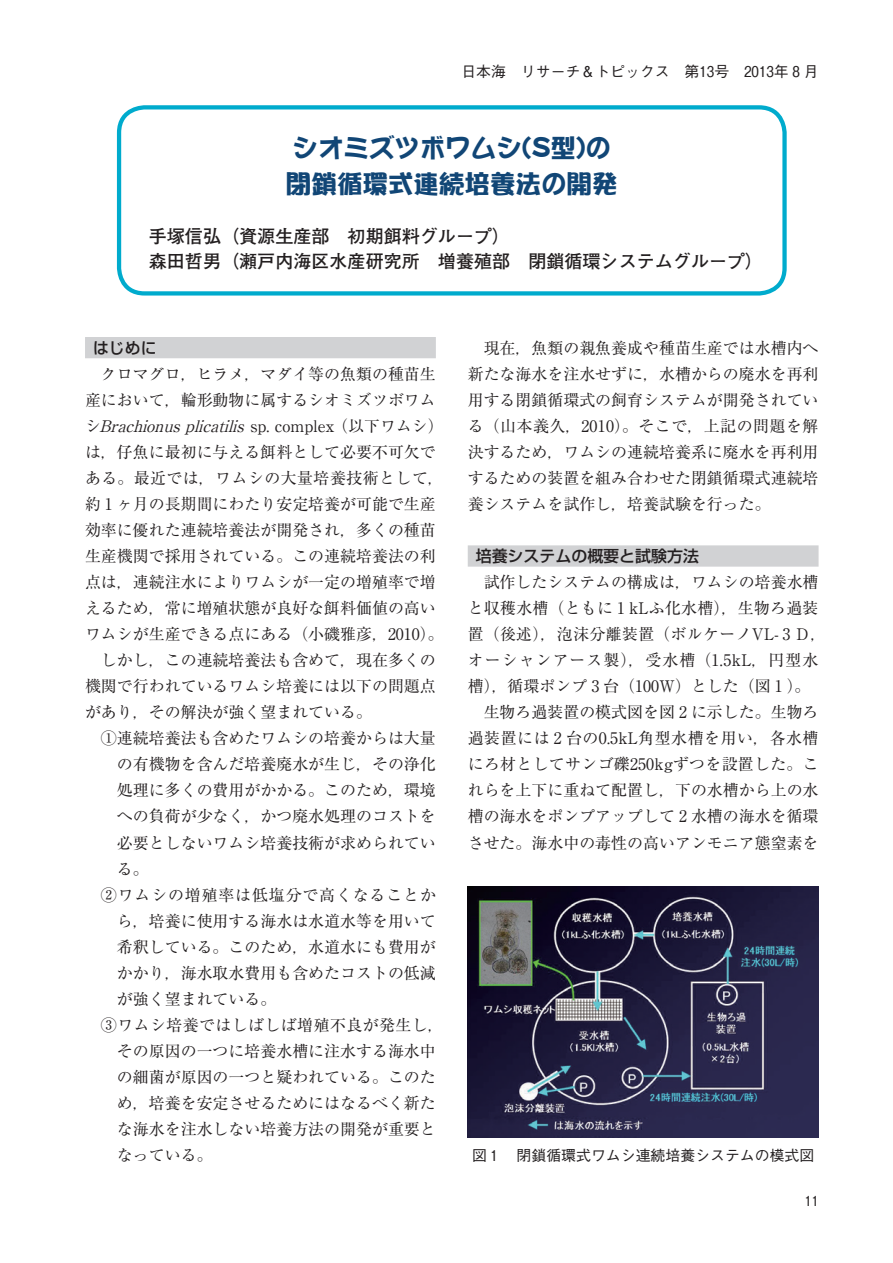
<style>
.page{position:relative;width:893px;height:1263px;background:#fff}
.page>*{position:absolute;margin:0;border:0;box-sizing:border-box;transform-origin:0 0}
.t1{font:25.5px/36.2px "DFPPOP1 CID W12";color:#114676}
.t2{font:700 18px/24.8px "Futo Go B101 Pr 6";color:#231f20}
.t3{font:15.9px/26.1px "Ryumin Pr 6";color:#231f20;text-align:justify}
.t4{font:italic 15.9px "Ryumin Pr 6";color:#231f20}
.t5{font:15.9px "Ryumin Pr 6";letter-spacing:.03em;color:#231f20}
.t6{font:15.9px "Ryumin Pr 6";letter-spacing:.025em;color:#231f20}
.t7{font:15.9px "Ryumin Pr 6";letter-spacing:.055em;color:#231f20}
.t8{font:500 15.9px "Shin Go Pr 6";color:#231f20}
.t9{font:500 14.85px "Gothic BBB Pr 6";color:#231f20}
.t10{font:500 13.8px "Gothic BBB Pr 6";color:#231f20}
.s1{font-style:normal}
</style>
<div class="page">
<div style="left:468px;top:545px;width:351px;height:22px;background:#d1d2d4"></div>
<div style="left:117px;top:105px;width:670px;height:191px;border:4px solid #00abcd;border-radius:26px"></div>
<div style="left:85px;top:337px;width:351px;height:21px;background:#d1d2d4"></div>
<img style="left:468px;top:887px;width:351px;height:250px">
<p class="t9" style="left:461px;top:59px;width:359px">日本海　リサーチ＆トピックス　第13号　２０１3年 8 月</p>
<h1 class="t1" style="left:286px;top:129px;width:333px">シオミズツボワムシ(S型)の閉鎖循環式連続培養法の開発</h1>
<p class="t2" style="left:149px;top:223px;width:616px">手塚信弘（資源生産部　初期餌料グループ）<br>森田哲男（瀬戸内海区水産研究所　増養殖部　閉鎖循環システムグループ）</p>
<p class="t3" style="left:468px;top:334px;width:352px;text-indent:16px">現在，魚類の親魚養成や種苗生産では水槽内へ新たな海水を注水せずに，水槽からの廃水を再利用する閉鎖循環式の飼育システムが開発されている（山本義久，2010）。そこで，上記の問題を解決するため，ワムシの連続培養系に廃水を再利用するための装置を組み合わせた閉鎖循環式連続培養システムを試作し，培養試験を行った。</p>
<p class="t8" style="left:476px;top:543px;width:225px">培養システムの概要と試験方法</p>
<p class="t3" style="left:468px;top:568px;width:360px;text-align:left;text-indent:16px">試作したシステムの構成は，ワムシの培養水槽と収穫水槽（ともに 1 kLふ化水槽），生物ろ過装置（後述），泡沫分離装置（ボルケーノVL- 3 Ｄ，オーシャンアース製），受水槽（1.5kL，円型水槽），循環ポンプ 3 台（100Ｗ）とした（図 1 ）。</p>
<p class="t3" style="left:468px;top:698px;width:352px;text-indent:16px">生物ろ過装置の模式図を図 2 に示した。生物ろ過装置には 2 台の0.5kL角型水槽を用い，各水槽にろ材としてサンゴ礫250kgずつを設置した。これらを上下に重ねて配置し，下の水槽から上の水槽の海水をポンプアップして２水槽の海水を循環させた。海水中の毒性の高いアンモニア態窒素を</p>
<p class="t8" style="left:93px;top:335px;width:65px">はじめに</p>
<p class="t3" style="left:101px;top:360px;width:336px">クロマグロ，ヒラメ，マダイ等の魚類の種苗生</p>
<p class="t3" style="left:85px;top:386px;width:352px">産において，輪形動物に属するシオミズツボワム</p>
<p class="t4" style="left:85px;top:413px;width:360px"><span class="s1">シ</span> Brachionusplicatilis <span class="s1">s p . c o m p l e x （以下ワムシ）</span></p>
<p class="t3" style="left:85px;top:438px;width:352px">は，仔魚に最初に与える餌料として必要不可欠で</p>
<p class="t5" style="left:85px;top:465px;width:360px">ある。最近では，ワムシの大量培養技術として，</p>
<p class="t3" style="left:85px;top:490px;width:352px">約 1 ヶ月の長期間にわたり安定培養が可能で生産</p>
<p class="t3" style="left:85px;top:516px;width:352px">効率に優れた連続培養法が開発され，多くの種苗</p>
<p class="t3" style="left:85px;top:542px;width:352px">生産機関で採用されている。この連続培養法の利</p>
<p class="t3" style="left:85px;top:568px;width:352px">点は，連続注水によりワムシが一定の増殖率で増</p>
<p class="t3" style="left:85px;top:594px;width:352px">えるため，常に増殖状態が良好な餌料価値の高い</p>
<p class="t3" style="left:85px;top:620px;width:360px">ワムシが生産できる点にある（小磯雅彦，2010）。</p>
<p class="t3" style="left:101px;top:646px;width:336px">しかし，この連続培養法も含めて，現在多くの</p>
<p class="t3" style="left:85px;top:672px;width:352px">機関で行われているワムシ培養には以下の問題点</p>
<p class="t3" style="left:85px;top:698px;width:289px">があり，その解決が強く望まれている。</p>
<p class="t3" style="left:101px;top:724px;width:336px">①連続培養法も含めたワムシの培養からは大量</p>
<p class="t3" style="left:117px;top:750px;width:320px">の有機物を含んだ培養廃水が生じ，その浄化</p>
<p class="t3" style="left:117px;top:776px;width:320px">処理に多くの費用がかかる。このため，環境</p>
<p class="t3" style="left:117px;top:803px;width:320px">への負荷が少なく，かつ廃水処理のコストを</p>
<p class="t3" style="left:117px;top:829px;width:320px">必要としないワムシ培養技術が求められてい</p>
<p class="t3" style="left:117px;top:855px;width:33px">る。</p>
<p class="t7" style="left:101px;top:882px;width:336px">②ワムシの増殖率は低塩分で高くなることか</p>
<p class="t3" style="left:117px;top:907px;width:320px">ら，培養に使用する海水は水道水等を用いて</p>
<p class="t3" style="left:117px;top:933px;width:320px">希釈している。このため，水道水にも費用が</p>
<p class="t3" style="left:117px;top:959px;width:320px">かかり，海水取水費用も含めたコストの低減</p>
<p class="t3" style="left:117px;top:985px;width:161px">が強く望まれている。</p>
<p class="t6" style="left:101px;top:1012px;width:344px">③ワムシ培養ではしばしば増殖不良が発生し，</p>
<p class="t3" style="left:117px;top:1037px;width:320px">その原因の一つに培養水槽に注水する海水中</p>
<p class="t3" style="left:117px;top:1063px;width:320px">の細菌が原因の一つと疑われている。このた</p>
<p class="t3" style="left:117px;top:1089px;width:320px">め，培養を安定させるためにはなるべく新た</p>
<p class="t3" style="left:117px;top:1115px;width:320px">な海水を注水しない培養方法の開発が重要と</p>
<p class="t3" style="left:117px;top:1141px;width:97px">なっている。</p>
<p class="t9" style="left:472px;top:1144px;width:344px">図 1 　閉鎖循環式ワムシ連続培養システムの模式図</p>
<p class="t10" style="left:805px;top:1190px;width:15px">11</p>
</div>
